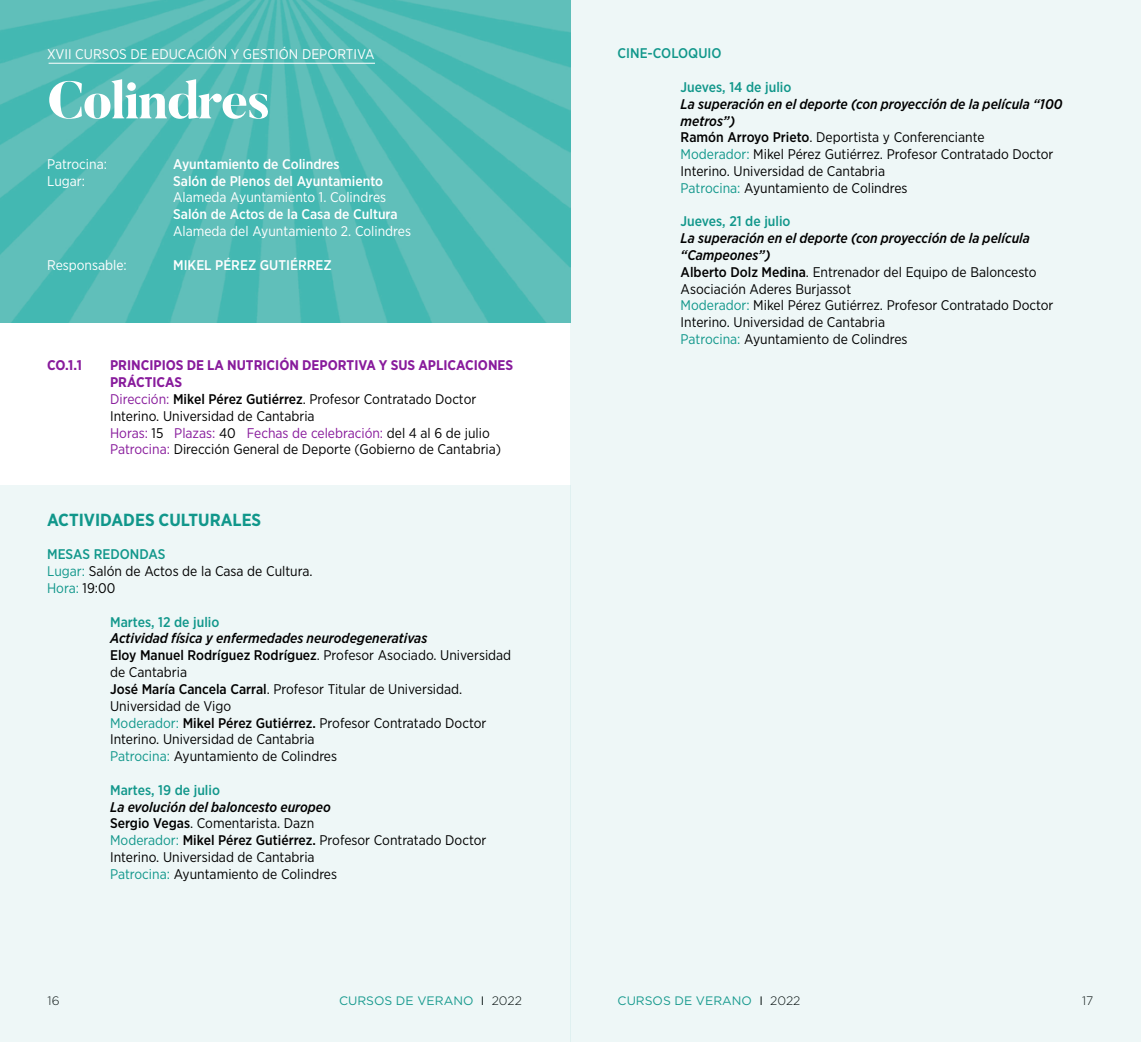
<style>
.page{position:relative;width:1141px;height:1042px;background:#fff}
.page>*{position:absolute;margin:0;border:0;box-sizing:border-box;transform-origin:0 0}
.t1{font:800 52.5px "Butler";letter-spacing:-.03em;color:#fff}
.t2{font:700 17.5px "Gotham Narrow";color:#11978b}
.t3{font:14px/16.8px "Gotham Narrow";color:#000}
.t4{font:14px "Gotham Narrow";color:#fff}
.t5{font:500 14px "Gotham Narrow";color:#fff}
.t6{font:500 14px "Gotham Narrow";color:#11978b}
.t7{font:700 14px "Gotham Narrow";color:#881b9c}
.t8{font:12.25px "Gotham";color:#11978b}
.t9{font:300 12.25px "Gotham";color:#000}
.s1{font-weight:700;color:#881b9c}
.s2{color:#881b9c}
.s3{font-weight:500}
.s4{font-weight:500;color:#11978b}
.s5{color:#11978b}
.s6{font-weight:500;font-style:italic}
.s7{color:#000}
.s8{font-weight:300;color:#000}
</style>
<div class="page">
<div style="left:0;top:485px;width:570px;height:557px;background:#eef7f7"></div>
<img style="left:0;top:0;width:570px;height:322px">
<hr style="left:49px;top:63px;width:326px;height:1px;background:#fff">
<div style="left:570px;top:0;width:571px;height:1042px;background:#eef7f7"></div>
<p class="t4" style="left:47px;top:45px;width:329px">XVII CURSOS DE EDUCACIÓN Y GESTIÓN DEPORTIVA</p>
<h1 class="t1" style="left:47px;top:67px;width:225px">Colindres</h1>
<p class="t4" style="left:47px;top:155px;width:61px">Patrocina:</p>
<p class="t5" style="left:173px;top:155px;width:168px">Ayuntamiento de Colindres</p>
<p class="t4" style="left:47px;top:172px;width:39px">Lugar:</p>
<p class="t5" style="left:173px;top:172px;width:212px">Salón de Plenos del Ayuntamiento</p>
<p class="t4" style="left:173px;top:189px;width:215px">Alameda Ayuntamiento 1. Colindres</p>
<p class="t5" style="left:173px;top:205px;width:226px">Salón de Actos de la Casa de Cultura</p>
<p class="t4" style="left:173px;top:222px;width:239px">Alameda del Ayuntamiento 2. Colindres</p>
<p class="t4" style="left:47px;top:256px;width:81px">Responsable:</p>
<p class="t5" style="left:173px;top:256px;width:160px">MIKEL PÉREZ GUTIÉRREZ</p>
<p class="t7" style="left:47px;top:356px;width:36px">CO.1.1</p>
<p class="t3" style="left:110px;top:357px;width:405px"><span class="s1">PRINCIPIOS DE LA NUTRICIÓN DEPORTIVA Y SUS APLICACIONES PRÁCTICAS<br></span><span class="s2">Dirección:</span> <span class="s3">Mikel Pérez Gutiérrez</span>. Profesor Contratado Doctor Interino. Universidad de Cantabria<br><span class="s2">Horas:</span> 15 <span class="s2">Plazas:</span> 40 <span class="s2">Fechas de celebración:</span> del 4 al 6 de julio <span class="s2">Patrocina:</span> Dirección General de Deporte (Gobierno de Cantabria)</p>
<p class="t2" style="left:47px;top:508px;width:216px">ACTIVIDADES CULTURALES</p>
<p class="t3" style="left:47px;top:546px;width:267px"><span class="s4">MESAS REDONDAS<br></span><span class="s5">Lugar:</span> Salón de Actos de la Casa de Cultura.<br><span class="s5">Hora:</span> 19:00</p>
<p class="t6" style="left:110px;top:613px;width:111px">Martes, 12 de julio</p>
<p class="t3" style="left:110px;top:630px;width:403px"><span class="s6">Actividad física y enfermedades neurodegenerativas<br></span><span class="s3">Eloy Manuel Rodríguez Rodríguez</span>. Profesor Asociado. Universidad de Cantabria<br><span class="s3">José María Cancela Carral</span>. Profesor Titular de Universidad.<br>Universidad de Vigo<br><span class="s5">Moderador:</span> <span class="s3">Mikel Pérez Gutiérrez.</span> Profesor Contratado Doctor Interino. Universidad de Cantabria<br><span class="s5">Patrocina:</span> Ayuntamiento de Colindres</p>
<p class="t6" style="left:110px;top:781px;width:111px">Martes, 19 de julio</p>
<p class="t3" style="left:110px;top:798px;width:378px"><span class="s6">La evolución del baloncesto europeo<br></span><span class="s3">Sergio Vegas</span>. Comentarista. Dazn<br><span class="s5">Moderador:</span> <span class="s3">Mikel Pérez Gutiérrez.</span> Profesor Contratado Doctor Interino. Universidad de Cantabria<br><span class="s5">Patrocina:</span> Ayuntamiento de Colindres</p>
<p class="t6" style="left:618px;top:45px;width:105px">CINE-COLOQUIO</p>
<p class="t6" style="left:681px;top:78px;width:112px">Jueves, 14 de julio</p>
<p class="t3" style="left:681px;top:95px;width:383px"><span class="s6">La superación en el deporte (con proyección de la película “100 metros”)<br></span><span class="s3">Ramón Arroyo Prieto</span>. Deportista y Conferenciante<br><span class="s5">Moderador:</span> Mikel Pérez Gutiérrez. Profesor Contratado Doctor Interino. Universidad de Cantabria<br><span class="s5">Patrocina:</span> Ayuntamiento de Colindres</p>
<p class="t6" style="left:681px;top:213px;width:111px">Jueves, 21 de julio</p>
<p class="t3" style="left:681px;top:230px;width:374px"><span class="s6">La superación en el deporte (con proyección de la película “Campeones”)<br></span><span class="s3">Alberto Dolz Medina</span>. Entrenador del Equipo de Baloncesto Asociación Aderes Burjassot<br><span class="s5">Moderador:</span> Mikel Pérez Gutiérrez. Profesor Contratado Doctor Interino. Universidad de Cantabria<br><span class="s5">Patrocina:</span> Ayuntamiento de Colindres</p>
<p class="t9" style="left:48px;top:993px;width:13px">16</p>
<p class="t8" style="left:339px;top:993px;width:184px">CURSOS DE VERANO <span class="s7">I</span> <span class="s8">2022</span></p>
<p class="t8" style="left:618px;top:993px;width:184px">CURSOS DE VERANO <span class="s7">I</span> <span class="s8">2022</span></p>
<p class="t9" style="left:1082px;top:993px;width:13px">17</p>
</div>
